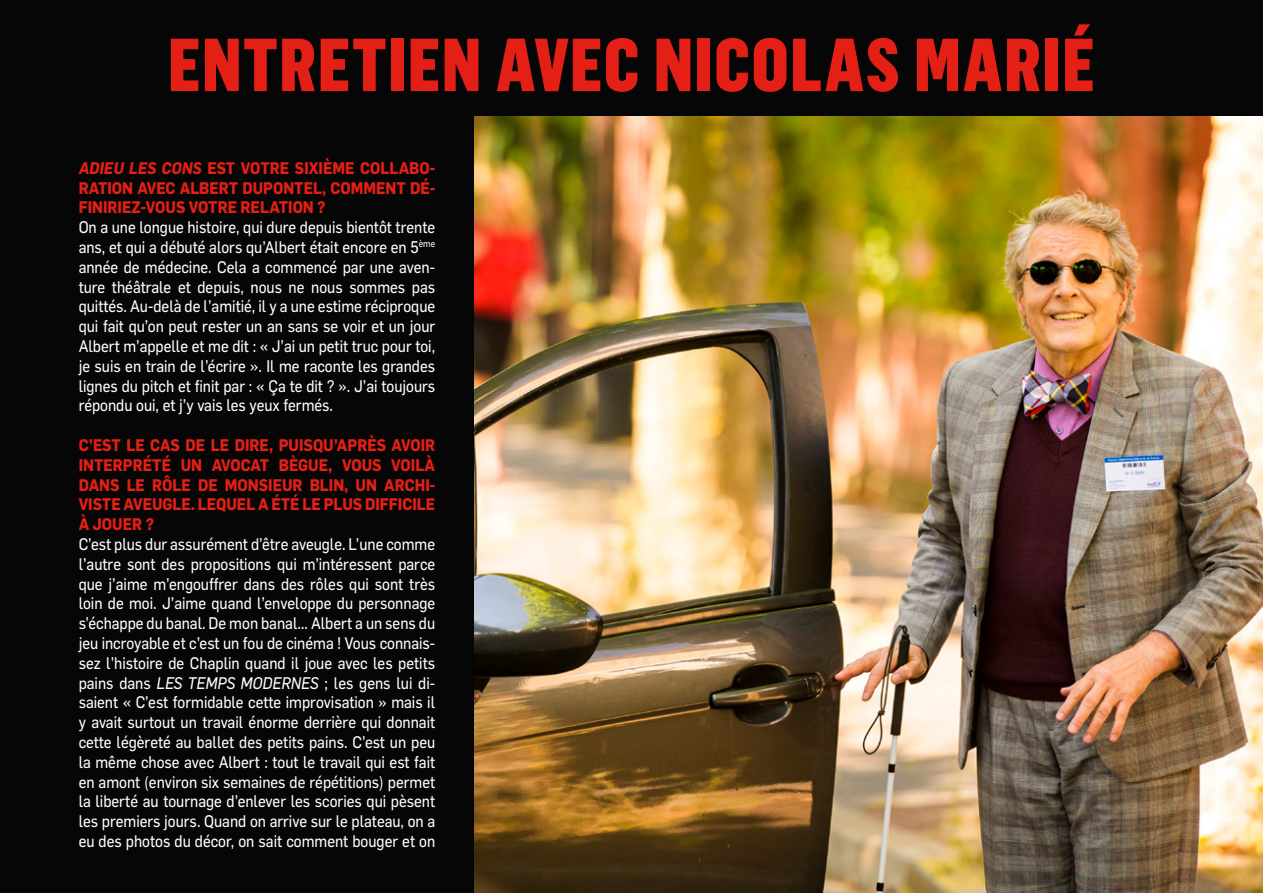
<style>
.page{position:relative;width:1263px;height:893px;background:#fff}
.page>*{position:absolute;margin:0;border:0;box-sizing:border-box;transform-origin:0 0}
.t1{font:900 73.5px "Flama Condensed";letter-spacing:.025em;color:#e41f15}
.t2{font:16.5px/19.8px "Flama Basic";color:#fff;text-align:justify;scale:.9 1}
.t3{font:700 16.5px/19.8px "Flama";color:#e41f15;text-align:justify;scale:.9 1}
.s1{font-style:italic}
</style>
<div class="page">
<div style="left:0;top:116px;width:474px;height:777px;background:#060606"></div>
<img style="left:474px;top:116px;width:789px;height:777px">
<div style="left:0;top:0;width:1263px;height:116px;background:#060606"></div>
<h1 class="t1" style="left:168px;top:18px;width:928px">ENTRETIEN AVEC NICOLAS MARIÉ</h1>
<p class="t3" style="left:79px;top:157px;width:398px"><span class="s1">ADIEU LES CONS</span> EST VOTRE SIXIÈME COLLABO-RATION AVEC ALBERT DUPONTEL, COMMENT DÉ-FINIRIEZ-VOUS VOTRE RELATION ?</p>
<p class="t2" style="left:79px;top:216px;width:398px">On a une longue histoire, qui dure depuis bientôt trente ans, et qui a débuté alors qu’Albert était encore en 5<sup>ème </sup>année de médecine. Cela a commencé par une aven&shy;ture théâtrale et depuis, nous ne nous sommes pas quittés. Au-delà de l’amitié, il y a une estime réciproque qui fait qu’on peut rester un an sans se voir et un jour Albert m’appelle et me dit : « J’ai un petit truc pour toi, je suis en train de l’écrire ». Il me raconte les grandes lignes du pitch et finit par : « Ça te dit ? ». J’ai toujours répondu oui, et j’y vais les yeux fermés.</p>
<p class="t3" style="left:79px;top:434px;width:398px">C’EST LE CAS DE LE DIRE, PUISQU’APRÈS AVOIR INTERPRÉTÉ UN AVOCAT BÈGUE, VOUS VOILÀ DANS LE RÔLE DE MONSIEUR BLIN, UN ARCHI-VISTE AVEUGLE. LEQUEL A ÉTÉ LE PLUS DIFFICILE À JOUER ?</p>
<p class="t2" style="left:79px;top:533px;width:398px">C’est plus dur assurément d’être aveugle. L’une comme l’autre sont des propositions qui m’intéressent parce que j’aime m’engouffrer dans des rôles qui sont très loin de moi. J’aime quand l’enveloppe du personnage s’échappe du banal. De mon banal… Albert a un sens du jeu incroyable et c’est un fou de cinéma ! Vous connais&shy;sez l’histoire de Chaplin quand il joue avec les petits pains dans <span class="s1">LES TEMPS MODERNES</span> ; les gens lui di&shy;saient « C’est formidable cette improvisation » mais il y avait surtout un travail énorme derrière qui donnait cette légèreté au ballet des petits pains. C’est un peu la même chose avec Albert : tout le travail qui est fait en amont (environ six semaines de répétitions) permet la liberté au tournage d’enlever les scories qui pèsent les premiers jours. Quand on arrive sur le plateau, on a eu des photos du décor, on sait comment bouger et on</p>
</div>
